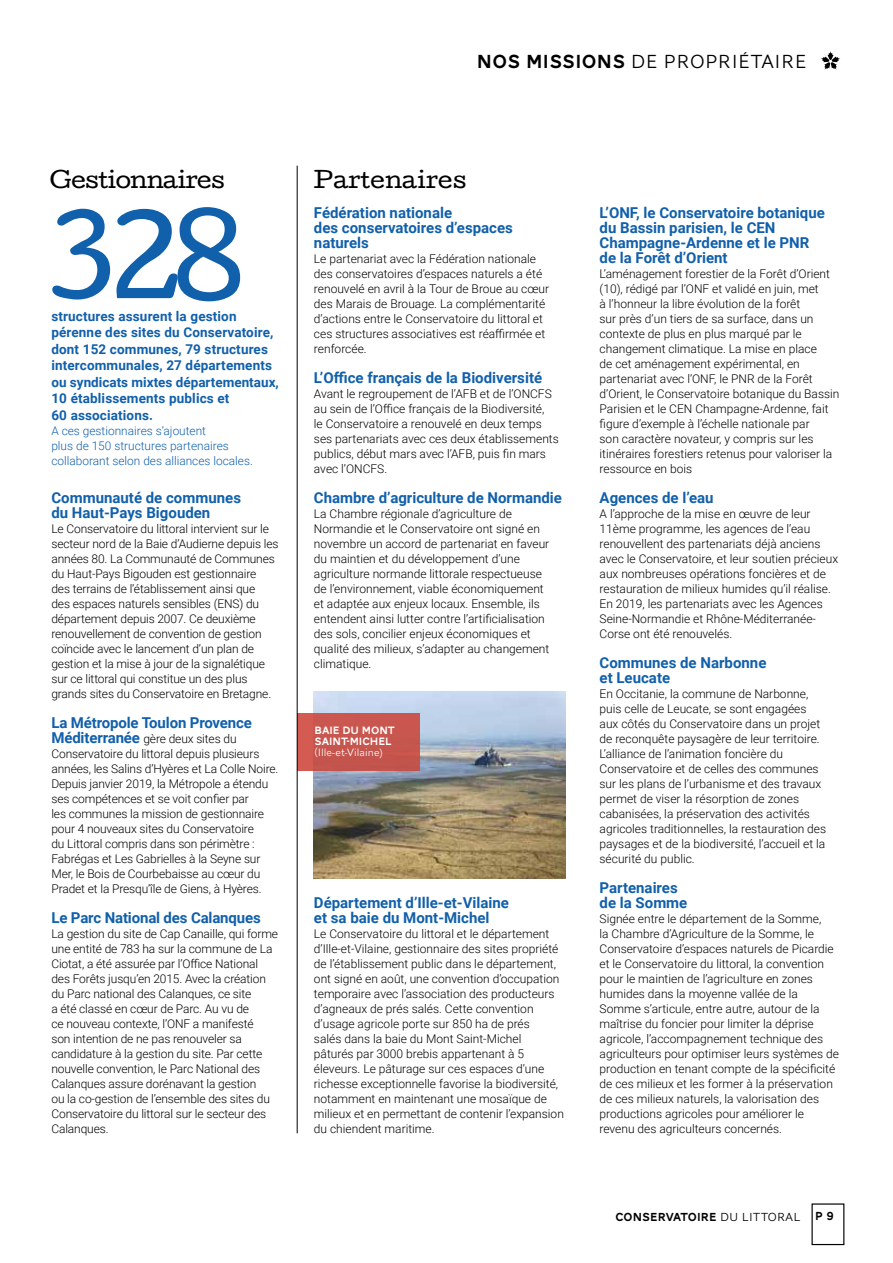
<style>
.page{position:relative;width:893px;height:1263px;background:#fff}
.page>*{position:absolute;margin:0;border:0;box-sizing:border-box;transform-origin:0 0}
.t1{font:109.5px "Cutive";color:#1160ab;scale:1.05 1}
.t2{font:21.75px "Cutive";letter-spacing:-.03em;color:#000;scale:1.05 1}
.t3{font:21.75px "Cutive";color:#000;scale:1.05 1}
.t4{font:300 19.5px "AW Conqueror Sans";letter-spacing:.02em;color:#000}
.t5{font:700 15px/15px "Roboto";color:#1160ab}
.t6{font:700 13.5px/16.5px "Roboto";letter-spacing:.01em;color:#1160ab}
.t7{font:300 12px/15px "Roboto";color:#000}
.t8{font:12px "AW Conqueror Carved One";letter-spacing:.01em;color:#000}
.t9{font:300 11.85px/15px "Roboto";color:#1160ab}
.t10{font:10.95px/10.9px "AW Conqueror Carved One";color:#fff}
.t11{font:300 10.95px "AW Conqueror Sans";color:#fff}
.s1{font-family:"AW Conqueror Carved One";font-weight:400}
.s2{font-weight:700;font-size:15px;color:#1160ab}
.s3{font-family:"AW Conqueror Sans";font-weight:300}
</style>
<div class="page">
<svg style="left:821px;top:51px;width:19px;height:19px"></svg>
<img style="left:314px;top:692px;width:252px;height:186px">
<div style="left:297px;top:713px;width:123px;height:57px;background:linear-gradient(to right,#cd5850,#c3554d)"></div>
<hr style="left:297px;top:166px;width:1px;height:967px;background:#000">
<h3 class="t4" style="left:477px;top:45px;width:332px"><span class="s1">NOS MISSIONS</span> DE PROPRIÉTAIRE</h3>
<h2 class="t2" style="left:50px;top:163px;width:168px">Gestionnaires</h2>
<h1 class="t1" style="left:43px;top:174px;width:195px">328</h1>
<p class="t6" style="left:51px;top:307px;width:229px">structures assurent la gestion pérenne des sites du Conservatoire, dont 152 communes, 79 structures intercommunales, 27 départements ou syndicats mixtes départementaux,<br>10 établissements publics et<br>60 associations.</p>
<p class="t9" style="left:51px;top:423px;width:203px">A ces gestionnaires s’ajoutent<br>plus de 150 structures partenaires collaborant selon des alliances locales.</p>
<p class="t5" style="left:51px;top:490px;width:191px">Communauté de communes du Haut-Pays Bigouden</p>
<p class="t7" style="left:51px;top:521px;width:229px">Le Conservatoire du littoral intervient sur le secteur nord de la Baie d’Audierne depuis les années 80. La Communauté de Communes du Haut-Pays Bigouden est gestionnaire<br>des terrains de l’établissement ainsi que<br>des espaces naturels sensibles (ENS) du département depuis 2007. Ce deuxième renouvellement de convention de gestion coïncide avec le lancement d’un plan de gestion et la mise à jour de la signalétique sur ce littoral qui constitue un des plus grands sites du Conservatoire en Bretagne.</p>
<p class="t5" style="left:51px;top:715px;width:202px">La Métropole Toulon Provence</p>
<p class="t7" style="left:51px;top:731px;width:229px"><span class="s2">Méditerranée</span> gère deux sites du Conservatoire du littoral depuis plusieurs années, les Salins d’Hyères et La Colle Noire.<br>Depuis janvier 2019, la Métropole a étendu ses compétences et se voit confier par<br>les communes la mission de gestionnaire pour 4 nouveaux sites du Conservatoire<br>du Littoral compris dans son périmètre :<br>Fabrégas et Les Gabrielles à la Seyne sur Mer, le Bois de Courbebaisse au cœur du Pradet et la Presqu’île de Giens, à Hyères.</p>
<p class="t5" style="left:51px;top:910px;width:211px">Le Parc National des Calanques</p>
<p class="t7" style="left:51px;top:926px;width:228px">La gestion du site de Cap Canaille, qui forme une entité de 783 ha sur la commune de La Ciotat, a été assurée par l’Office National des Forêts jusqu’en 2015. Avec la création du Parc national des Calanques, ce site<br>a été classé en cœur de Parc. Au vu de<br>ce nouveau contexte, l’ONF a manifesté<br>son intention de ne pas renouveler sa candidature à la gestion du site. Par cette nouvelle convention, le Parc National des Calanques assure dorénavant la gestion<br>ou la co-gestion de l’ensemble des sites du Conservatoire du littoral sur le secteur des Calanques.</p>
<h2 class="t3" style="left:314px;top:163px;width:147px">Partenaires</h2>
<p class="t5" style="left:314px;top:205px;width:200px">Fédération nationale<br>des conservatoires d’espaces naturels</p>
<p class="t7" style="left:314px;top:251px;width:237px">Le partenariat avec la Fédération nationale des conservatoires d’espaces naturels a été renouvelé en avril à la Tour de Broue au cœur des Marais de Brouage. La complémentarité d’actions entre le Conservatoire du littoral et ces structures associatives est réaffirmée et renforcée.</p>
<p class="t5" style="left:314px;top:370px;width:230px">L’Office français de la Biodiversité</p>
<p class="t7" style="left:314px;top:386px;width:246px">Avant le regroupement de l’AFB et de l’ONCFS au sein de l’Office français de la Biodiversité,<br>le Conservatoire a renouvelé en deux temps ses partenariats avec ces deux établissements publics, début mars avec l’AFB, puis fin mars avec l’ONCFS.</p>
<p class="t5" style="left:314px;top:490px;width:250px">Chambre d’agriculture de Normandie</p>
<p class="t7" style="left:314px;top:506px;width:237px">La Chambre régionale d’agriculture de Normandie et le Conservatoire ont signé en novembre un accord de partenariat en faveur du maintien et du développement d’une agriculture normande littorale respectueuse de l’environnement, viable économiquement et adaptée aux enjeux locaux. Ensemble, ils entendent ainsi lutter contre l’artificialisation des sols, concilier enjeux économiques et qualité des milieux, s’adapter au changement climatique.</p>
<p class="t10" style="left:314px;top:726px;width:82px">BAIE DU MONT<br>SAINT-MICHEL</p>
<p class="t11" style="left:314px;top:743px;width:70px">(Ille-et-Vilaine)</p>
<p class="t5" style="left:314px;top:895px;width:197px">Département d’Ille-et-Vilaine et sa baie du Mont-Michel</p>
<p class="t7" style="left:314px;top:926px;width:251px">Le Conservatoire du littoral et le département d’Ille-et-Vilaine, gestionnaire des sites propriété de l’établissement public dans le département, ont signé en août, une convention d’occupation temporaire avec l’association des producteurs d’agneaux de prés salés. Cette convention d’usage agricole porte sur 850 ha de prés<br>salés dans la baie du Mont Saint-Michel pâturés par 3000 brebis appartenant à 5 éleveurs. Le pâturage sur ces espaces d’une richesse exceptionnelle favorise la biodiversité, notamment en maintenant une mosaïque de milieux et en permettant de contenir l’expansion du chiendent maritime.</p>
<p class="t5" style="left:600px;top:205px;width:227px">L’ONF, le Conservatoire botanique du Bassin parisien, le CEN<br>Champagne-Ardenne et le PNR de la Forêt d’Orient</p>
<p class="t7" style="left:600px;top:266px;width:241px">L’aménagement forestier de la Forêt d’Orient (10), rédigé par l’ONF et validé en juin, met<br>à l’honneur la libre évolution de la forêt<br>sur près d’un tiers de sa surface, dans un contexte de plus en plus marqué par le changement climatique. La mise en place<br>de cet aménagement expérimental, en partenariat avec l’ONF, le PNR de la Forêt d’Orient, le Conservatoire botanique du Bassin Parisien et le CEN Champagne-Ardenne, fait figure d’exemple à l’échelle nationale par<br>son caractère novateur, y compris sur les itinéraires forestiers retenus pour valoriser la ressource en bois</p>
<p class="t5" style="left:600px;top:490px;width:116px">Agences de l’eau</p>
<p class="t7" style="left:600px;top:506px;width:240px">A l’approche de la mise en œuvre de leur 11ème programme, les agences de l’eau renouvellent des partenariats déjà anciens avec le Conservatoire, et leur soutien précieux aux nombreuses opérations foncières et de restauration de milieux humides qu’il réalise.<br>En 2019, les partenariats avec les Agences Seine-Normandie et Rhône-Méditerranée-Corse ont été renouvelés.</p>
<p class="t5" style="left:600px;top:655px;width:168px">Communes de Narbonne et Leucate</p>
<p class="t7" style="left:600px;top:686px;width:228px">En Occitanie, la commune de Narbonne, puis celle de Leucate, se sont engagées aux côtés du Conservatoire dans un projet de reconquête paysagère de leur territoire.<br>L’alliance de l’animation foncière du Conservatoire et de celles des communes sur les plans de l’urbanisme et des travaux permet de viser la résorption de zones cabanisées, la préservation des activités agricoles traditionnelles, la restauration des paysages et de la biodiversité, l’accueil et la sécurité du public.</p>
<p class="t5" style="left:600px;top:880px;width:89px">Partenaires de la Somme</p>
<p class="t7" style="left:600px;top:911px;width:241px">Signée entre le département de la Somme,<br>la Chambre d’Agriculture de la Somme, le Conservatoire d’espaces naturels de Picardie et le Conservatoire du littoral, la convention pour le maintien de l’agriculture en zones humides dans la moyenne vallée de la Somme s’articule, entre autre, autour de la maîtrise du foncier pour limiter la déprise agricole, l’accompagnement technique des agriculteurs pour optimiser leurs systèmes de production en tenant compte de la spécificité de ces milieux et les former à la préservation de ces milieux naturels, la valorisation des productions agricoles pour améliorer le revenu des agriculteurs concernés.</p>
<p class="t8" style="left:615px;top:1212px;width:220px">CONSERVATOIRE <span class="s3">DU LITTORAL</span> P 9</p>
</div>
